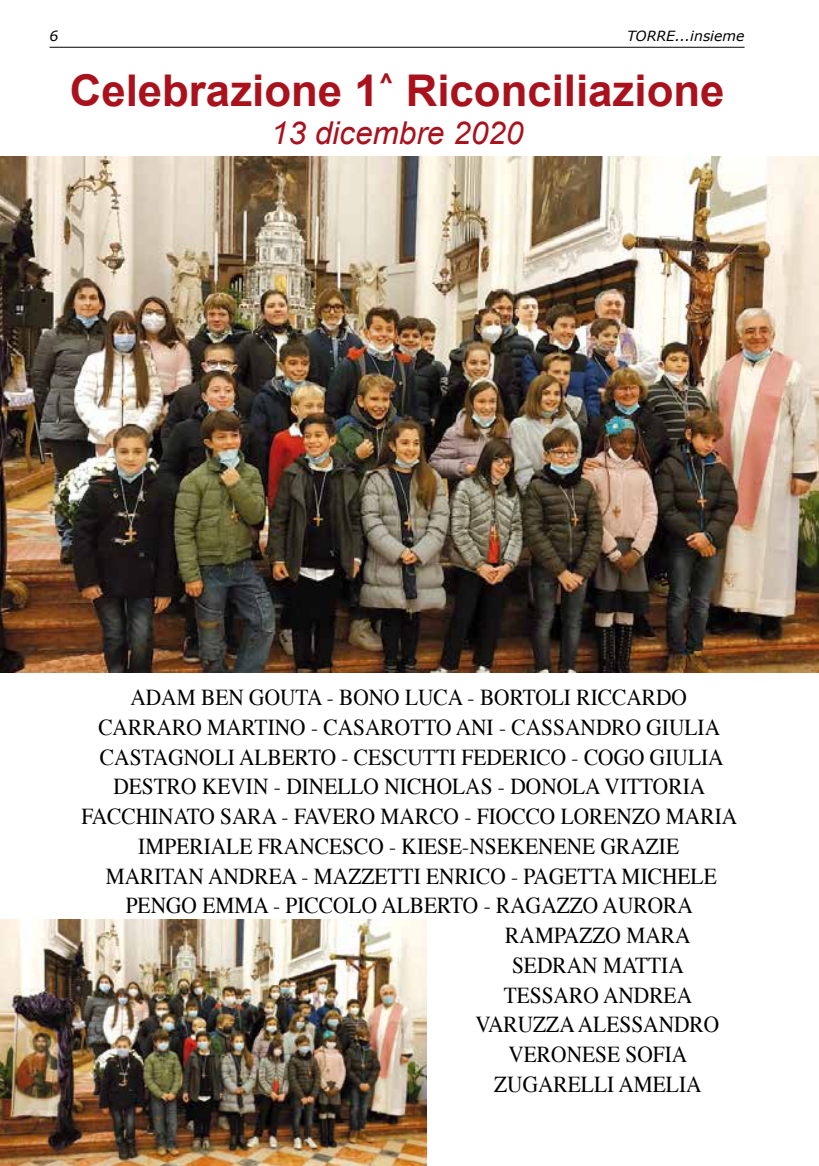
<style>
.page{position:relative;width:819px;height:1166px;background:#fff}
.page>*{position:absolute;margin:0;border:0;box-sizing:border-box;transform-origin:0 0}
.t1{font:700 43.75px "Arial";color:#a9121c}
.t2{font:italic 31.5px "Arial";color:#a9121c}
.t3{font:22.75px/29.8px "Times";color:#000;scale:.94 1}
.t4{font:italic 14px "Verdana";color:#000}
</style>
<div class="page">
<hr style="left:50px;top:47px;width:694px;height:1px;background:#000">
<img style="left:0;top:156px;width:818px;height:516px">
<img style="left:0;top:919px;width:427px;height:247px">
<p class="t4" style="left:50px;top:27px;width:10px">6</p>
<p class="t4" style="left:627px;top:27px;width:119px">TORRE...insieme</p>
<h1 class="t1" style="left:70px;top:62px;width:656px">Celebrazione 1<sup>^</sup> Riconciliazione</h1>
<h2 class="t2" style="left:271px;top:113px;width:254px">13 dicembre 2020</h2>
<p class="t3" style="left:130px;top:680px;width:35px">ADAM</p>
<p class="t3" style="left:201px;top:680px;width:84px">BEN GOUTA</p>
<p class="t3" style="left:326px;top:680px;width:46px">- BONO</p>
<p class="t3" style="left:405px;top:680px;width:31px">LUCA</p>
<p class="t3" style="left:467px;top:680px;width:73px">- BORTOLI</p>
<p class="t3" style="left:576px;top:680px;width:15px">RICCA</p>
<p class="t3" style="left:641px;top:680px;width:32px">RDO</p>
<p class="t3" style="left:98px;top:710px;width:181px">CARRARO MARTINO</p>
<p class="t3" style="left:311px;top:710px;width:45px">- CASA</p>
<p class="t3" style="left:380px;top:710px;width:31px">ROTTO</p>
<p class="t3" style="left:455px;top:710px;width:91px">ANI - CASSAND</p>
<p class="t3" style="left:611px;top:710px;width:67px">RO GIULIA</p>
<p class="t3" style="left:100px;top:740px;width:31px">CASTAGNOLI</p>
<p class="t3" style="left:239px;top:740px;width:152px">ALBERTO - CESCUTTI</p>
<p class="t3" style="left:461px;top:740px;width:86px">FEDERICO</p>
<p class="t3" style="left:571px;top:740px;width:46px">- COGO</p>
<p class="t3" style="left:650px;top:740px;width:30px">GIULIA</p>
<p class="t3" style="left:113px;top:770px;width:126px">DESTRO KEVIN</p>
<p class="t3" style="left:274px;top:770px;width:45px">- DINELLO</p>
<p class="t3" style="left:384px;top:770px;width:71px">NICHOLAS</p>
<p class="t3" style="left:498px;top:770px;width:47px">- DONOLA</p>
<p class="t3" style="left:604px;top:770px;width:30px">VITTO</p>
<p class="t3" style="left:668px;top:770px;width:28px">RIA</p>
<p class="t3" style="left:81px;top:799px;width:28px">FACC</p>
<p class="t3" style="left:136px;top:799px;width:31px">HINATO</p>
<p class="t3" style="left:220px;top:799px;width:301px">SARA - FAVERO MARCO - FIOCCO</p>
<p class="t3" style="left:560px;top:799px;width:177px">LORENZO MARIA</p>
<p class="t3" style="left:138px;top:829px;width:24px">IMPE</p>
<p class="t3" style="left:189px;top:829px;width:29px">RIALE</p>
<p class="t3" style="left:258px;top:829px;width:44px">FRANCESCO</p>
<p class="t3" style="left:389px;top:829px;width:43px">- KIESE</p>
<p class="t3" style="left:462px;top:829px;width:40px">-NSEKENENE</p>
<p class="t3" style="left:600px;top:829px;width:74px">GRAZIE</p>
<p class="t3" style="left:106px;top:859px;width:66px">MARITAN</p>
<p class="t3" style="left:208px;top:859px;width:191px">ANDREA - MAZZETTI</p>
<p class="t3" style="left:426px;top:859px;width:60px">ENRICO</p>
<p class="t3" style="left:511px;top:859px;width:40px">- PAGETTA</p>
<p class="t3" style="left:621px;top:859px;width:75px">MICHELE</p>
<p class="t3" style="left:126px;top:889px;width:30px">PENGO</p>
<p class="t3" style="left:202px;top:889px;width:34px">EMMA</p>
<p class="t3" style="left:273px;top:889px;width:41px">- PICCOLO</p>
<p class="t3" style="left:381px;top:889px;width:140px">ALBERTO - RAGA</p>
<p class="t3" style="left:556px;top:889px;width:140px">ZZO AURORA</p>
<p class="t3" style="left:505px;top:918px;width:17px">RAMPA</p>
<p class="t3" style="left:579px;top:918px;width:113px">ZZO MARA</p>
<p class="t3" style="left:512px;top:948px;width:131px">SEDRAN MATTIA</p>
<p class="t3" style="left:503px;top:978px;width:29px">TESSA</p>
<p class="t3" style="left:475px;top:978px;width:216px;text-indent:94px">RO ANDREA<br>VARUZZA ALESSAND</p>
<p class="t3" style="left:689px;top:1008px;width:28px">RO</p>
<p class="t3" style="left:508px;top:1038px;width:61px">VERONESE</p>
<p class="t3" style="left:625px;top:1038px;width:27px">SOFIA</p>
<p class="t3" style="left:494px;top:1067px;width:17px">ZUGA</p>
<p class="t3" style="left:553px;top:1067px;width:29px">RELLI</p>
<p class="t3" style="left:618px;top:1067px;width:32px">AMELIA</p>
</div>
